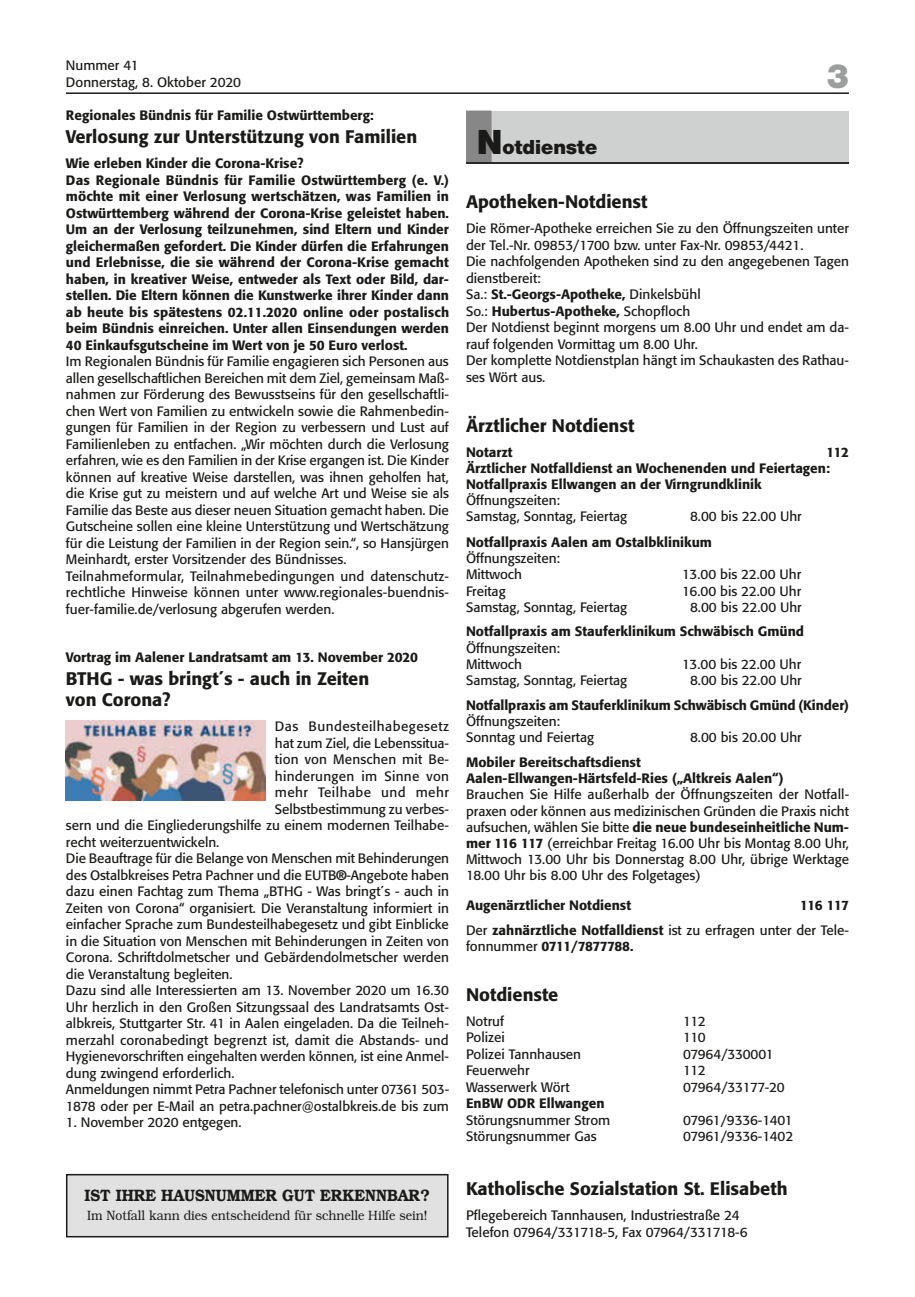
<style>
.page{position:relative;width:915px;height:1297px;background:#fff}
.page>*{position:absolute;margin:0;border:0;box-sizing:border-box;transform-origin:0 0}
.t1{font:900 36px "Nimbus Sans Novus T";color:#9c9d9d}
.t2{font:900 21px "Nimbus Sans Novus T";color:#1a1a18}
.t3{font:500 18px/21px "Formata";color:#1a1a18}
.t4{font:600 16.5px "Bookman";color:#1a1a18;scale:.9 1}
.t5{font:13.5px/16.5px "Formata";color:#1a1a18}
.t6{font:500 13.5px/16.5px "Formata";color:#1a1a18}
.t7{font:300 13.5px "Bookman";color:#1a1a18;scale:.9 1}
.t8{font:13.5px "Formata";letter-spacing:.035em;color:#1a1a18}
.t9{font:13.5px "Formata";letter-spacing:-.02em;color:#1a1a18}
.t10{font:500 13.5px "Formata";letter-spacing:-.04em;color:#1a1a18}
.t11{font:13.5px "Formata";letter-spacing:.02em;color:#1a1a18}
.t12{font:13.5px "Formata";letter-spacing:-.03em;color:#1a1a18}
.s1{font-family:"Helvetica LT Std";font-weight:700}
.s2{font-size:36.15px}
.s3{font-weight:500}
.s4{font-weight:400}
</style>
<div class="page">
<hr style="left:66px;top:92px;width:782px;height:2px;background:#1a1a18">
<img style="left:66px;top:720px;width:199px;height:80px">
<div style="left:466px;top:111px;width:382px;height:51px;background:#cfd0d0"></div>
<div style="left:466px;top:111px;width:25px;height:52px;background:#868786"></div>
<hr style="left:466px;top:162px;width:382px;height:2px;background:#1a1a18">
<div style="left:67px;top:1175px;width:380px;height:62px;background:#e1e1e1"></div>
<div style="left:66px;top:1174px;width:382px;height:63px;border:2px solid #1a1a18"></div>
<p class="t5" style="left:66px;top:57px;width:176px">Nummer 41<br>Donnerstag, 8. Oktober 2020</p>
<p class="t6" style="left:66px;top:107px;width:309px">Regionales Bündnis für Familie Ostwürttemberg:</p>
<h3 class="t3" style="left:66px;top:126px;width:353px">Verlosung zur Unterstützung von Familien</h3>
<p class="t6" style="left:66px;top:155px;width:384px">Wie erleben Kinder die Corona-Krise?<br>Das Regionale Bündnis für Familie Ostwürttemberg (e. V.) möchte mit einer Verlosung wertschätzen, was Familien in Ostwürttemberg während der Corona-Krise geleistet haben.<br>Um an der Verlosung teilzunehmen, sind Eltern und Kinder gleichermaßen gefordert. Die Kinder dürfen die Erfahrungen und Erlebnisse, die sie während der Corona-Krise gemacht haben, in kreativer Weise, entweder als Text oder Bild, dar&shy;stellen. Die Eltern können die Kunstwerke ihrer Kinder dann ab heute bis spätestens 02.11.2020 online oder postalisch beim Bündnis einreichen. Unter allen Einsendungen werden 40 Einkaufsgutscheine im Wert von je 50 Euro verlost.</p>
<p class="t5" style="left:66px;top:353px;width:384px">Im Regionalen Bündnis für Familie engagieren sich Personen aus allen gesellschaftlichen Bereichen mit dem Ziel, gemeinsam Maß&shy;nahmen zur Förderung des Bewusstseins für den gesellschaftli&shy;chen Wert von Familien zu entwickeln sowie die Rahmenbedin&shy;gungen für Familien in der Region zu verbessern und Lust auf Familienleben zu entfachen. „Wir möchten durch die Verlosung erfahren, wie es den Familien in der Krise ergangen ist. Die Kinder können auf kreative Weise darstellen, was ihnen geholfen hat, die Krise gut zu meistern und auf welche Art und Weise sie als Familie das Beste aus dieser neuen Situation gemacht haben. Die Gutscheine sollen eine kleine Unterstützung und Wertschätzung für die Leistung der Familien in der Region sein.“, so Hansjürgen Meinhardt, erster Vorsitzender des Bündnisses.<br>Teilnahmeformular, Teilnahmebedingungen und datenschutz&shy;rechtliche Hinweise können unter www.regionales-buendnis&shy;fuer-familie.de/verlosung abgerufen werden.</p>
<p class="t6" style="left:66px;top:649px;width:353px">Vortrag im Aalener Landratsamt am 13. November 2020</p>
<h3 class="t3" style="left:66px;top:668px;width:305px">BTHG - was bringt´s - auch in Zeiten von Corona?</h3>
<p class="t8" style="left:275px;top:718px;width:175px">Das Bundesteilhabegesetz</p>
<p class="t5" style="left:275px;top:735px;width:176px">hat zum Ziel, die Lebenssitua-</p>
<p class="t5" style="left:275px;top:751px;width:175px">tion von Menschen mit Be-</p>
<p class="t11" style="left:275px;top:768px;width:175px">hinderungen im Sinne von</p>
<p class="t8" style="left:275px;top:784px;width:175px">mehr Teilhabe und mehr</p>
<p class="t5" style="left:275px;top:801px;width:175px">Selbstbestimmung zu verbes-</p>
<p class="t5" style="left:66px;top:817px;width:384px">sern und die Eingliederungshilfe zu einem modernen Teilhabe-</p>
<p class="t5" style="left:66px;top:834px;width:155px">recht weiterzuentwickeln.</p>
<p class="t5" style="left:66px;top:850px;width:384px">Die Beauftrage für die Belange von Menschen mit Behinderungen</p>
<p class="t5" style="left:66px;top:867px;width:384px">des Ostalbkreises Petra Pachner und die EUTB<span class="s1">®</span>-Angebote haben</p>
<p class="t5" style="left:66px;top:883px;width:384px">dazu einen Fachtag zum Thema „BTHG - Was bringt´s - auch in</p>
<p class="t5" style="left:66px;top:900px;width:384px">Zeiten von Corona“ organisiert. Die Veranstaltung informiert in</p>
<p class="t5" style="left:66px;top:916px;width:384px">einfacher Sprache zum Bundesteilhabegesetz und gibt Einblicke</p>
<p class="t5" style="left:66px;top:933px;width:384px">in die Situation von Menschen mit Behinderungen in Zeiten von</p>
<p class="t5" style="left:66px;top:949px;width:384px">Corona. Schriftdolmetscher und Gebärdendolmetscher werden</p>
<p class="t5" style="left:66px;top:966px;width:168px">die Veranstaltung begleiten.</p>
<p class="t5" style="left:66px;top:982px;width:384px">Dazu sind alle Interessierten am 13. November 2020 um 16.30</p>
<p class="t5" style="left:66px;top:999px;width:384px">Uhr herzlich in den Großen Sitzungssaal des Landratsamts Ost-</p>
<p class="t5" style="left:66px;top:1015px;width:384px">albkreis, Stuttgarter Str. 41 in Aalen eingeladen. Da die Teilneh-</p>
<p class="t5" style="left:66px;top:1032px;width:384px">merzahl coronabedingt begrenzt ist, damit die Abstands- und</p>
<p class="t5" style="left:66px;top:1048px;width:384px">Hygienevorschriften eingehalten werden können, ist eine Anmel-</p>
<p class="t5" style="left:66px;top:1065px;width:170px">dung zwingend erforderlich.</p>
<p class="t5" style="left:66px;top:1081px;width:384px">Anmeldungen nimmt Petra Pachner telefonisch unter 07361 503-</p>
<p class="t5" style="left:66px;top:1098px;width:384px">1878 oder per E-Mail an petra.pachner@ostalbkreis.de bis zum</p>
<p class="t5" style="left:66px;top:1114px;width:177px">1. November 2020 entgegen.</p>
<p class="t4" style="left:84px;top:1185px;width:385px">IST IHRE HAUSNUMMER GUT ERKENNBAR?</p>
<p class="t7" style="left:87px;top:1207px;width:379px">Im Notfall kann dies entscheidend für schnelle Hilfe sein!</p>
<h1 class="t1" style="left:826px;top:55px;width:24px">3</h1>
<h2 class="t2" style="left:476px;top:135px;width:122px"><span class="s2">N</span>otdienste</h2>
<h3 class="t3" style="left:466px;top:191px;width:183px">Apotheken-Notdienst</h3>
<p class="t5" style="left:466px;top:220px;width:384px">Die Römer-Apotheke erreichen Sie zu den Öffnungszeiten unter der Tel.-Nr. 09853/1700 bzw. unter Fax-Nr. 09853/4421.<br>Die nachfolgenden Apotheken sind zu den angegebenen Tagen dienstbereit:<br>Sa.: <span class="s3">St.-Georgs-Apotheke,</span> Dinkelsbühl<br>So.: <span class="s3">Hubertus-Apotheke,</span> Schopfloch<br>Der Notdienst beginnt morgens um 8.00 Uhr und endet am da&shy;rauf folgenden Vormittag um 8.00 Uhr.<br>Der komplette Notdienstplan hängt im Schaukasten des Rathau&shy;ses Wört aus.</p>
<h3 class="t3" style="left:466px;top:415px;width:170px">Ärztlicher Notdienst</h3>
<p class="t6" style="left:466px;top:443px;width:48px">Notarzt</p>
<p class="t6" style="left:466px;top:444px;width:384px;text-indent:360px">112<br>Ärztlicher Notfalldienst an Wochenenden und Feiertagen:<br>Notfallpraxis Ellwangen an der Virngrundklinik</p>
<p class="t5" style="left:466px;top:492px;width:163px">Öffnungszeiten:<br>Samstag, Sonntag, Feiertag</p>
<p class="t5" style="left:689px;top:508px;width:113px">8.00 bis 22.00 Uhr</p>
<p class="t6" style="left:466px;top:534px;width:247px">Notfallpraxis Aalen am Ostalbklinikum</p>
<p class="t5" style="left:466px;top:550px;width:96px">Öffnungszeiten:<br>Mittwoch</p>
<p class="t5" style="left:682px;top:566px;width:120px">13.00 bis 22.00 Uhr</p>
<p class="t5" style="left:466px;top:583px;width:41px">Freitag</p>
<p class="t5" style="left:682px;top:583px;width:120px">16.00 bis 22.00 Uhr</p>
<p class="t5" style="left:466px;top:599px;width:163px">Samstag, Sonntag, Feiertag</p>
<p class="t5" style="left:689px;top:599px;width:113px">8.00 bis 22.00 Uhr</p>
<p class="t6" style="left:466px;top:623px;width:339px">Notfallpraxis am Stauferklinikum Schwäbisch Gmünd</p>
<p class="t5" style="left:466px;top:640px;width:96px">Öffnungszeiten:<br>Mittwoch</p>
<p class="t5" style="left:682px;top:656px;width:120px">13.00 bis 22.00 Uhr</p>
<p class="t5" style="left:466px;top:672px;width:163px">Samstag, Sonntag, Feiertag</p>
<p class="t5" style="left:689px;top:672px;width:113px">8.00 bis 22.00 Uhr</p>
<p class="t6" style="left:466px;top:696px;width:384px">Notfallpraxis am Stauferklinikum Schwäbisch Gmünd (Kinder)</p>
<p class="t5" style="left:466px;top:713px;width:129px">Öffnungszeiten:<br>Sonntag und Feiertag</p>
<p class="t5" style="left:689px;top:729px;width:113px">8.00 bis 20.00 Uhr</p>
<p class="t6" style="left:466px;top:754px;width:319px">Mobiler Bereitschaftsdienst<br>Aalen-Ellwangen-Härtsfeld-Ries („Altkreis Aalen“)</p>
<p class="t5" style="left:466px;top:786px;width:384px;text-align:justify">Brauchen Sie Hilfe außerhalb der Öffnungszeiten der Notfall&shy;praxen oder können aus medizinischen Gründen die Praxis nicht aufsuchen, wählen Sie bitte <span class="s3">die neue bundeseinheitliche Num&shy;mer 116 117</span> (erreichbar Freitag 16.00 Uhr bis Montag 8.00 Uhr, Mittwoch 13.00 Uhr bis Donnerstag 8.00 Uhr, übrige Werktage 18.00 Uhr bis 8.00 Uhr des Folgetages)</p>
<p class="t6" style="left:466px;top:897px;width:167px">Augenärztlicher Notdienst</p>
<p class="t6" style="left:466px;top:892px;width:384px;line-height:24.8px;text-align:right">116 117<br><span class="s4">Der</span> zahnärztliche Notfalldienst <span class="s4">ist zu erfragen unter der Tele-</span></p>
<p class="t10" style="left:466px;top:938px;width:169px"><span class="s4">fonnummer</span> 0711/7877788.</p>
<h3 class="t3" style="left:466px;top:984px;width:94px">Notdienste</h3>
<p class="t5" style="left:466px;top:1013px;width:39px">Notruf</p>
<p class="t5" style="left:682px;top:1013px;width:24px">112</p>
<p class="t5" style="left:466px;top:1029px;width:40px">Polizei</p>
<p class="t5" style="left:682px;top:1029px;width:24px">110</p>
<p class="t5" style="left:466px;top:1046px;width:117px">Polizei Tannhausen</p>
<p class="t9" style="left:682px;top:1046px;width:92px">07964/330001</p>
<p class="t5" style="left:466px;top:1062px;width:65px">Feuerwehr</p>
<p class="t5" style="left:682px;top:1062px;width:24px">112</p>
<p class="t5" style="left:466px;top:1079px;width:105px">Wasserwerk Wört</p>
<p class="t9" style="left:682px;top:1079px;width:103px">07964/33177-20</p>
<p class="t6" style="left:466px;top:1095px;width:140px">EnBW ODR Ellwangen</p>
<p class="t5" style="left:466px;top:1112px;width:146px">Störungsnummer Strom</p>
<p class="t12" style="left:682px;top:1112px;width:111px">07961/9336-1401</p>
<p class="t5" style="left:466px;top:1128px;width:132px">Störungsnummer Gas</p>
<p class="t9" style="left:682px;top:1128px;width:112px">07961/9336-1402</p>
<h3 class="t3" style="left:466px;top:1178px;width:323px">Katholische Sozialstation St. Elisabeth</h3>
<p class="t5" style="left:466px;top:1207px;width:283px">Pflegebereich Tannhausen, Industriestraße 24<br>Telefon 07964/331718-5, Fax 07964/331718-6</p>
</div>
